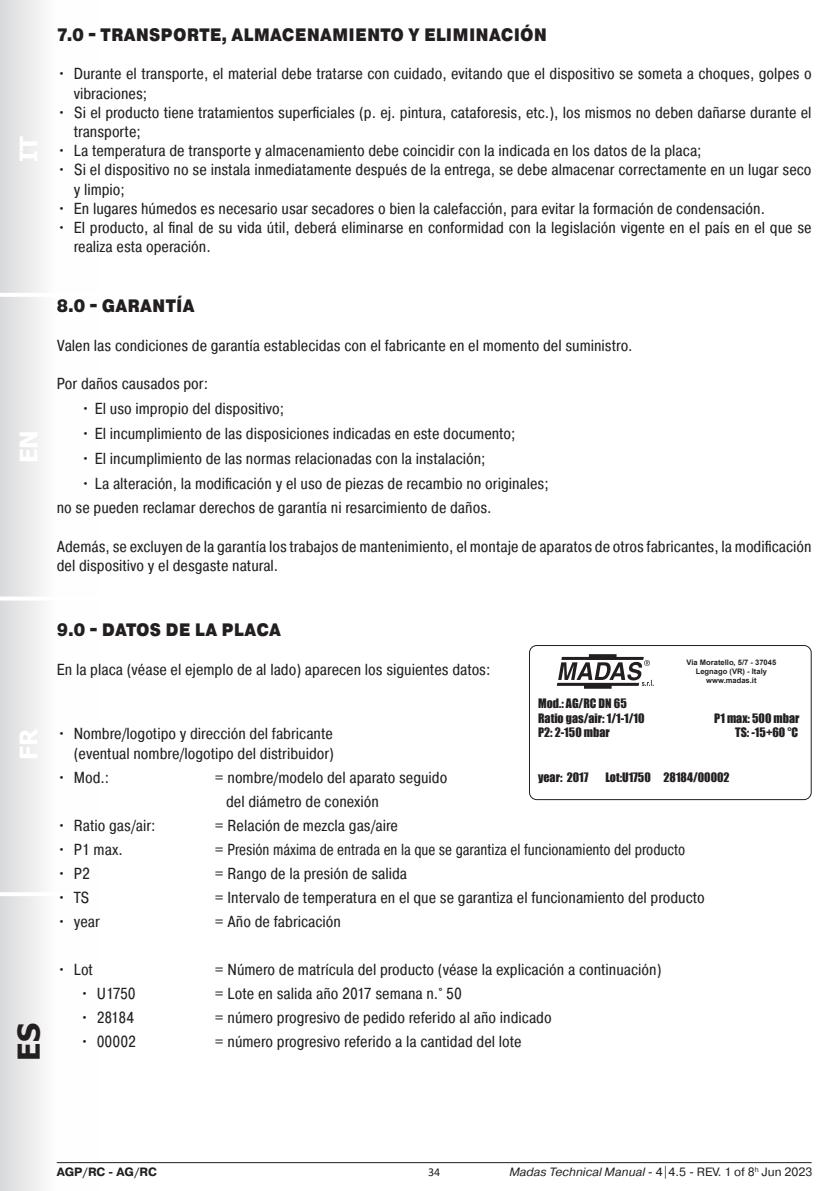
<style>
.page{position:relative;width:840px;height:1191px;background:#fff}
.page>*{position:absolute;margin:0;border:0;box-sizing:border-box;transform-origin:0 0}
.t1{font:700 30px "Tahoma";color:#231f20}
.t2{font:700 24px "Tahoma";color:#fff}
.t3{font:900 18px "Pragmatica Cond";letter-spacing:.01em;color:#231f20}
.t4{font:16px/19.2px "Pragmatica Cond";color:#231f20}
.t5{font:12px "Impact";color:#231f20}
.t6{font:12px "Pragmatica";color:#231f20}
.t7{font:700 12px "Pragmatica";color:#231f20}
.t8{font:12px "Calibri";color:#231f20}
.t9{font:700 7.6px "Arial";color:#231f20}
.s1{font-style:italic}
</style>
<div class="page">
<div style="left:0;top:0;width:99px;height:1191px;background:linear-gradient(to right,#dfe0e1,#fff)"></div>
<hr style="left:0;top:892px;width:96px;height:4px;background:#fff">
<hr style="left:0;top:596px;width:99px;height:4px;background:#fff">
<hr style="left:0;top:293px;width:99px;height:4px;background:#fff">
<hr style="left:57px;top:1162px;width:754px;height:1px;background:#231f20">
<div style="left:529px;top:645px;width:282px;height:155px;border:1px solid #231f20;border-radius:7px"></div>
<hr style="left:561px;top:657px;width:82px;height:3px;background:#231f20">
<hr style="left:556px;top:683px;width:82px;height:3px;background:#231f20">
<div style="left:588px;top:654px;width:28px;height:5px;background:#231f20"></div>
<div style="left:583px;top:683px;width:28px;height:5px;background:#231f20"></div>
<svg style="left:558px;top:660px;width:95px;height:26px"></svg>
<h2 class="t2" style="left:12px;top:162px;width:28px;rotate:-90deg">IT</h2>
<h2 class="t2" style="left:12px;top:463px;width:35px;rotate:-90deg">EN</h2>
<p class="t3" style="left:57px;top:23px;width:491px">7.0 - TRANSPORTE, ALMACENAMIENTO Y ELIMINACIÓN</p>
<p class="t4" style="left:74px;top:64px;width:739px;text-indent:-17px">• Durante el transporte, el material debe tratarse con cuidado, evitando que el dispositivo se someta a choques, golpes o vibraciones;</p>
<p class="t4" style="left:74px;top:103px;width:738px;text-indent:-17px">• Si el producto tiene tratamientos superficiales (p. ej. pintura, cataforesis, etc.), los mismos no deben dañarse durante el transporte;</p>
<p class="t4" style="left:57px;top:141px;width:646px">• La temperatura de transporte y almacenamiento debe coincidir con la indicada en los datos de la placa;</p>
<p class="t4" style="left:74px;top:160px;width:738px;text-indent:-17px">• Si el dispositivo no se instala inmediatamente después de la entrega, se debe almacenar correctamente en un lugar seco y limpio;</p>
<p class="t4" style="left:57px;top:199px;width:709px">• En lugares húmedos es necesario usar secadores o bien la calefacción, para evitar la formación de condensación.</p>
<p class="t4" style="left:74px;top:218px;width:739px;text-indent:-17px">• El producto, al final de su vida útil, deberá eliminarse en conformidad con la legislación vigente en el país en el que se realiza esta operación.</p>
<p class="t3" style="left:57px;top:294px;width:139px">8.0 - GARANTÍA</p>
<p class="t4" style="left:57px;top:335px;width:577px">Valen las condiciones de garantía establecidas con el fabricante en el momento del suministro.</p>
<p class="t4" style="left:57px;top:374px;width:153px">Por daños causados por:</p>
<p class="t4" style="left:81px;top:399px;width:205px">• El uso impropio del dispositivo;</p>
<p class="t4" style="left:81px;top:424px;width:436px">• El incumplimiento de las disposiciones indicadas en este documento;</p>
<p class="t4" style="left:81px;top:448px;width:406px">• El incumplimiento de las normas relacionadas con la instalación;</p>
<p class="t4" style="left:81px;top:473px;width:469px">• La alteración, la modificación y el uso de piezas de recambio no originales;</p>
<p class="t4" style="left:57px;top:498px;width:436px">no se pueden reclamar derechos de garantía ni resarcimiento de daños.</p>
<p class="t4" style="left:57px;top:537px;width:756px">Además, se excluyen de la garantía los trabajos de mantenimiento, el montaje de aparatos de otros fabricantes, la modificación del dispositivo y el desgaste natural.</p>
<h2 class="t2" style="left:12px;top:760px;width:33px;rotate:-90deg">FR</h2>
<h1 class="t1" style="left:8px;top:1060px;width:39px;rotate:-90deg">ES</h1>
<p class="t3" style="left:57px;top:618px;width:225px">9.0 - DATOS DE LA PLACA</p>
<p class="t4" style="left:57px;top:660px;width:435px">En la placa (véase el ejemplo de al lado) aparecen los siguientes datos:</p>
<p class="t9" style="left:686px;top:656px;width:91px">Via Moratello, 5/7 - 37045</p>
<p class="t9" style="left:695px;top:665px;width:73px">Legnago (VR) - Italy</p>
<p class="t9" style="left:705px;top:675px;width:52px">www.madas.it</p>
<p class="t5" style="left:538px;top:694px;width:90px">Mod.: AG/RC DN 65</p>
<p class="t5" style="left:538px;top:708px;width:108px">Ratio gas/air: 1/1-1/10</p>
<p class="t5" style="left:714px;top:708px;width:87px">P1 max: 500 mbar</p>
<p class="t5" style="left:538px;top:723px;width:73px">P2: 2-150 mbar</p>
<p class="t5" style="left:734px;top:723px;width:65px">TS: -15+60 °C</p>
<p class="t5" style="left:538px;top:768px;width:52px">year: 2017</p>
<p class="t5" style="left:605px;top:768px;width:126px">Lot:U1750 28184/00002</p>
<p class="t4" style="left:57px;top:723px;width:279px;line-height:20px;text-align:right">• Nombre/logotipo y dirección del fabricante (eventual nombre/logotipo del distribuidor)</p>
<p class="t4" style="left:57px;top:768px;width:54px">• Mod.:</p>
<p class="t4" style="left:215px;top:768px;width:234px">= nombre/modelo del aparato seguido</p>
<p class="t4" style="left:226px;top:792px;width:154px">del diámetro de conexión</p>
<p class="t4" style="left:57px;top:816px;width:100px">• Ratio gas/air:</p>
<p class="t4" style="left:215px;top:816px;width:184px">= Relación de mezcla gas/aire</p>
<p class="t4" style="left:57px;top:840px;width:67px">• P1 max.</p>
<p class="t4" style="left:215px;top:840px;width:471px">= Presión máxima de entrada en la que se garantiza el funcionamiento del producto</p>
<p class="t4" style="left:57px;top:864px;width:35px">• P2</p>
<p class="t4" style="left:215px;top:864px;width:194px">= Rango de la presión de salida</p>
<p class="t4" style="left:57px;top:888px;width:34px">• TS</p>
<p class="t4" style="left:215px;top:888px;width:491px">= Intervalo de temperatura en el que se garantiza el funcionamiento del producto</p>
<p class="t4" style="left:57px;top:911px;width:45px">• year</p>
<p class="t4" style="left:215px;top:911px;width:127px">= Año de fabricación</p>
<p class="t4" style="left:57px;top:959px;width:38px">• Lot</p>
<p class="t4" style="left:215px;top:959px;width:448px">= Número de matrícula del producto (véase la explicación a continuación)</p>
<p class="t4" style="left:80px;top:983px;width:57px">• U1750</p>
<p class="t4" style="left:215px;top:983px;width:248px">= Lote en salida año 2017 semana n.° 50</p>
<p class="t4" style="left:80px;top:1007px;width:56px">• 28184</p>
<p class="t4" style="left:215px;top:1007px;width:338px">= número progresivo de pedido referido al año indicado</p>
<p class="t4" style="left:80px;top:1031px;width:58px">• 00002</p>
<p class="t4" style="left:215px;top:1031px;width:308px">= número progresivo referido a la cantidad del lote</p>
<p class="t7" style="left:57px;top:1164px;width:101px">AGP/RC - AG/RC</p>
<p class="t6" style="left:509px;top:1164px;width:304px"><span class="s1">Madas Technical Manual</span> - 4|4.5 - REV. 1 of 8<sup>h</sup> Jun 2023</p>
<p class="t8" style="left:428px;top:1163px;width:14px">34</p>
</div>
